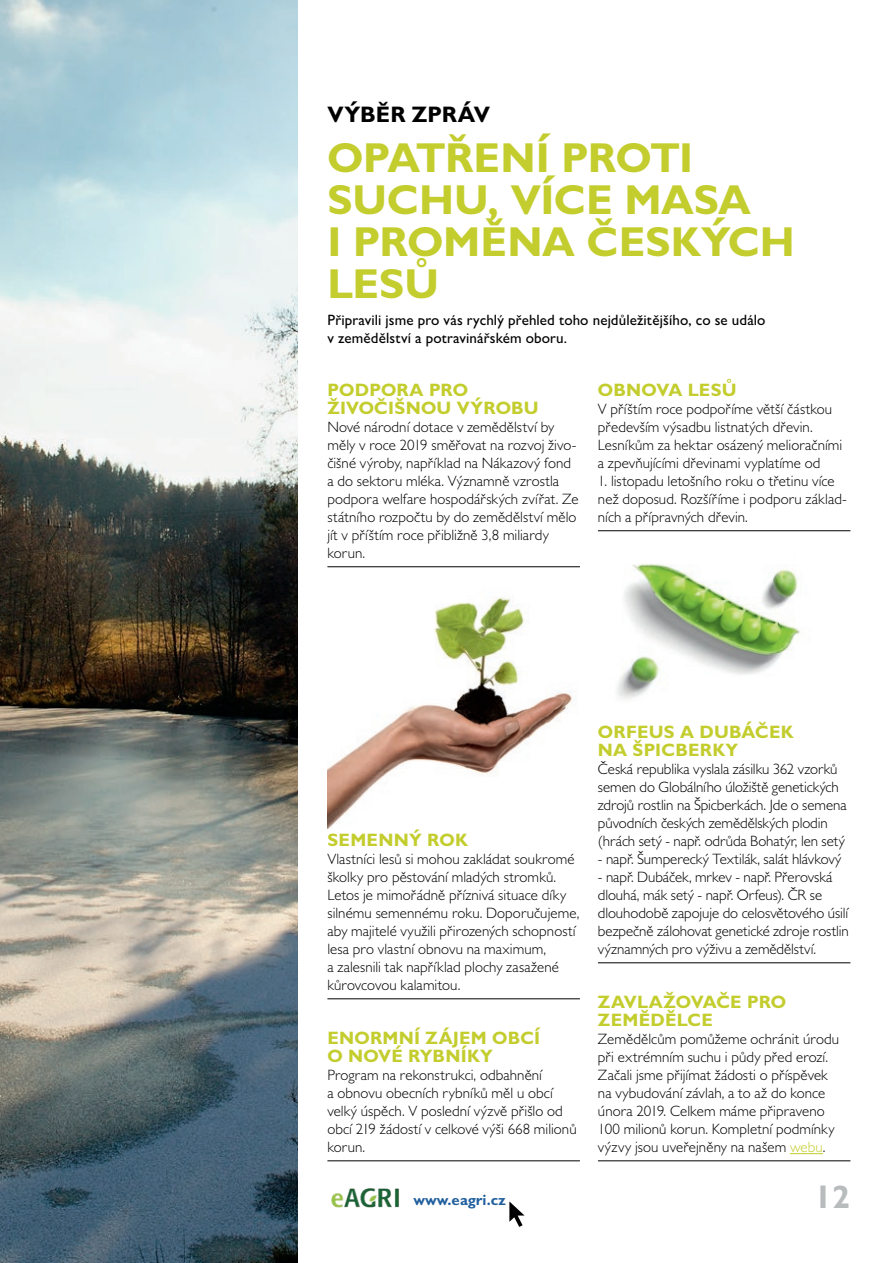
<style>
.page{position:relative;width:893px;height:1263px;background:#fff}
.page>*{position:absolute;margin:0;border:0;box-sizing:border-box;transform-origin:0 0}
.t1{font:700 42px/42px "Gill Sans MT Pro";letter-spacing:-.005em;color:#c3cd2e}
.t2{font:700 32.55px "Gill Sans MT Pro";color:#b8bcbd}
.t3{font:700 22.5px "Gill Sans MT Pro";color:#000002}
.t4{font:700 18px/18px "Gill Sans MT Pro";letter-spacing:.015em;color:#c3cd2e}
.t5{font:300 15px/18px "Gill Sans MT Pro";letter-spacing:.005em;color:#000002}
.t6{font:500 15px/18px "Gill Sans MT Pro";letter-spacing:.01em;color:#000002}
.t7{font:700 15px "Gill Sans MT Pro";color:#205f9e}
.s1{color:#c3cd2e}
</style>
<div class="page">
<img style="left:0;top:0;width:298px;height:1263px">
<hr style="left:327px;top:566px;width:253px;height:1px;background:#000002">
<hr style="left:327px;top:998px;width:253px;height:1px;background:#000002">
<hr style="left:327px;top:1160px;width:253px;height:1px;background:#000002">
<hr style="left:598px;top:530px;width:252px;height:1px;background:#000002">
<hr style="left:598px;top:962px;width:252px;height:1px;background:#000002">
<hr style="left:598px;top:1160px;width:252px;height:1px;background:#000002">
<hr style="left:790px;top:1153px;width:33px;height:1px;background:#c3cd2e">
<img style="left:327px;top:596px;width:250px;height:232px">
<img style="left:617px;top:564px;width:183px;height:135px">
<img style="left:331px;top:1188px;width:68px;height:20px">
<svg style="left:509px;top:1201px;width:16px;height:26px"></svg>
<h3 class="t3" style="left:327px;top:100px;width:164px">VÝBĚR ZPRÁV</h3>
<h1 class="t1" style="left:327px;top:136px;width:469px">OPATŘENÍ PROTI<br>SUCHU, VÍCE MASA<br>I PROMĚNA ČESKÝCH<br>LESŮ</h1>
<p class="t6" style="left:327px;top:310px;width:440px">Připravili jsme pro vás rychlý přehled toho nejdůležitějšího, co se událo v zemědělství a potravinářském oboru.</p>
<p class="t4" style="left:327px;top:381px;width:213px">PODPORA PRO<br>ŽIVOČIŠNOU VÝROBU</p>
<p class="t5" style="left:327px;top:418px;width:253px">Nové národní dotace v zemědělství by měly v roce 2019 směřovat na rozvoj živo&shy;čišné výroby, například na Nákazový fond a do sektoru mléka. Významně vzrostla podpora welfare hospodářských zvířat. Ze státního rozpočtu by do zemědělství mělo jít v příštím roce přibližně 3,8 miliardy korun.</p>
<p class="t4" style="left:598px;top:381px;width:140px">OBNOVA LESŮ</p>
<p class="t5" style="left:598px;top:400px;width:246px">V příštím roce podpoříme větší částkou především výsadbu listnatých dřevin.<br>Lesníkům za hektar osázený melioračními a zpevňujícími dřevinami vyplatíme od</p>
<p class="t5" style="left:598px;top:472px;width:250px">1. listopadu letošního roku o třetinu více než doposud. Rozšíříme i podporu základ&shy;ních a přípravných dřevin.</p>
<p class="t4" style="left:327px;top:831px;width:142px">SEMENNÝ ROK</p>
<p class="t5" style="left:327px;top:850px;width:253px">Vlastníci lesů si mohou zakládat soukromé školky pro pěstování mladých stromků.<br>Letos je mimořádně příznivá situace díky silnému semennému roku. Doporučujeme, aby majitelé využili přirozených schopností lesa pro vlastní obnovu na maximum,<br>a zalesnili tak například plochy zasažené kůrovcovou kalamitou.</p>
<p class="t4" style="left:327px;top:1029px;width:214px">ENORMNÍ ZÁJEM OBCÍ<br>O NOVÉ RYBNÍKY</p>
<p class="t5" style="left:327px;top:1066px;width:251px">Program na rekonstrukci, odbahnění<br>a obnovu obecních rybníků měl u obcí velký úspěch. V poslední výzvě přišlo od obcí 219 žádostí v celkové výši 668 milionů korun.</p>
<p class="t4" style="left:598px;top:723px;width:197px">ORFEUS A DUBÁČEK<br>NA ŠPICBERKY</p>
<p class="t5" style="left:598px;top:760px;width:250px">Česká republika vyslala zásilku 362 vzorků semen do Globálního úložiště genetických zdrojů rostlin na Špicberkách. Jde o semena původních českých zemědělských plodin (hrách setý - např. odrůda Bohatýr, len setý</p>
<p class="t5" style="left:598px;top:850px;width:245px">- např. Šumperecký Textilák, salát hlávkový</p>
<p class="t5" style="left:598px;top:868px;width:252px">- např. Dubáček, mrkev - např. Přerovská dlouhá, mák setý - např. Orfeus). ČR se dlouhodobě zapojuje do celosvětového úsilí bezpečně zálohovat genetické zdroje rostlin významných pro výživu a zemědělství.</p>
<p class="t4" style="left:598px;top:993px;width:190px">ZAVLAŽOVAČE PRO<br>ZEMĚDĚLCE</p>
<p class="t5" style="left:598px;top:1030px;width:243px">Zemědělcům pomůžeme ochránit úrodu při extrémním suchu i půdy před erozí.<br>Začali jsme přijímat žádosti o příspěvek na vybudování závlah, a to až do konce února 2019. Celkem máme připraveno 100 milionů korun. Kompletní podmínky výzvy jsou uveřejněny na našem <span class="s1">webu</span>.</p>
<p class="t7" style="left:413px;top:1190px;width:94px">www.eagri.cz</p>
<h2 class="t2" style="left:814px;top:1176px;width:37px">12</h2>
</div>
